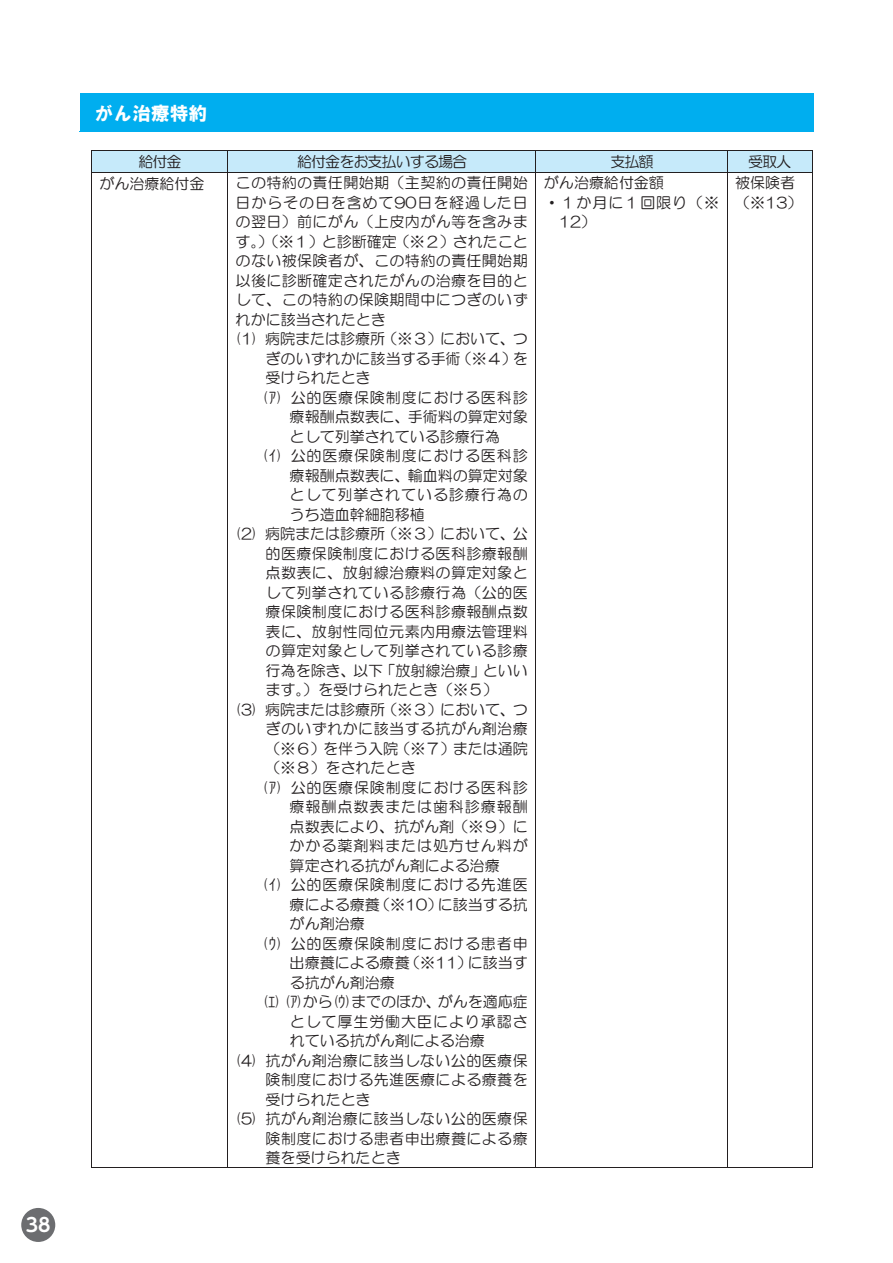
<style>
.page{position:relative;width:893px;height:1263px;background:#fff}
.page>*{position:absolute;margin:0;border:0;box-sizing:border-box;transform-origin:0 0}
.t1{font:18.75px "HG Soei Kakugothic UB";color:#fff}
.t2{font:700 18.75px "UD Shin M Go Pro De";color:#fff}
.t3{font:15px "HG Maru Gothic MPRO";color:#231f20}
.t4{font:15px/19.8px "HG Maru Gothic MPRO";letter-spacing:.025em;color:#231f20}
.t5{font:15px "HG Maru Gothic MPRO";letter-spacing:.055em;color:#231f20}
.t6{font:15px "HG Maru Gothic MPRO";letter-spacing:.06em;color:#231f20}
.t7{font:15px "HG Maru Gothic MPRO";letter-spacing:-.06em;color:#231f20}
.t8{font:15px "HG Maru Gothic MPRO";letter-spacing:.065em;color:#231f20}
</style>
<div class="page">
<div style="left:88px;top:94px;width:717px;height:37px;background:#00aeef"></div>
<hr style="left:80px;top:94px;width:733px;height:1px;background:#00aeef">
<hr style="left:80px;top:94px;width:1px;height:38px;background:#00aeef">
<hr style="left:80px;top:131px;width:733px;height:1px;background:#00aeef">
<hr style="left:813px;top:94px;width:1px;height:38px;background:#00aeef">
<div style="left:92px;top:151px;width:135px;height:21px;background:#c6eafa"></div>
<div style="left:228px;top:151px;width:307px;height:21px;background:#c6eafa"></div>
<div style="left:536px;top:151px;width:191px;height:21px;background:#c6eafa"></div>
<div style="left:727px;top:151px;width:85px;height:21px;background:#c6eafa"></div>
<hr style="left:91px;top:150px;width:722px;height:1px;background:#231f20">
<svg style="left:91px;top:151px;width:1px;height:21px"></svg>
<svg style="left:227px;top:151px;width:1px;height:21px"></svg>
<svg style="left:535px;top:151px;width:1px;height:21px"></svg>
<svg style="left:727px;top:151px;width:1px;height:21px"></svg>
<svg style="left:812px;top:151px;width:1px;height:21px"></svg>
<hr style="left:91px;top:172px;width:722px;height:1px;background:#231f20">
<hr style="left:91px;top:173px;width:1px;height:995px;background:#231f20">
<hr style="left:91px;top:1167px;width:136px;height:1px;background:#231f20">
<hr style="left:227px;top:173px;width:1px;height:995px;background:#231f20">
<hr style="left:228px;top:1167px;width:307px;height:1px;background:#231f20">
<hr style="left:535px;top:173px;width:1px;height:995px;background:#231f20">
<hr style="left:536px;top:1167px;width:191px;height:1px;background:#231f20">
<hr style="left:727px;top:173px;width:1px;height:995px;background:#231f20">
<hr style="left:727px;top:1167px;width:85px;height:1px;background:#231f20">
<hr style="left:812px;top:173px;width:1px;height:995px;background:#231f20">
<div style="left:21px;top:1208px;width:34px;height:34px;background:#6c6d70;border-radius:50%"></div>
<p class="t2" style="left:26px;top:1210px;width:26px">38</p>
<p class="t1" style="left:95px;top:103px;width:114px">がん治療特約</p>
<p class="t4" style="left:138px;top:151px;width:45px">給付金</p>
<p class="t7" style="left:297px;top:154px;width:172px">給付金をお支払いする場合</p>
<p class="t4" style="left:610px;top:151px;width:45px">支払額</p>
<p class="t4" style="left:748px;top:151px;width:45px">受取人</p>
<p class="t3" style="left:100px;top:177px;width:107px">がん治療給付金</p>
<p class="t4" style="left:236px;top:173px;width:294px">この特約の責任開始期（主契約の責任開始</p>
<p class="t5" style="left:236px;top:195px;width:294px">日からその日を含めて90日を経過した日</p>
<p class="t4" style="left:236px;top:212px;width:294px">の翌日）前にがん（上皮内がん等を含みま</p>
<p class="t3" style="left:236px;top:234px;width:294px">す。）（※１）と診断確定（※２）されたこと</p>
<p class="t4" style="left:236px;top:251px;width:294px">のない被保険者が、この特約の責任開始期</p>
<p class="t4" style="left:236px;top:270px;width:294px">以後に診断確定されたがんの治療を目的と</p>
<p class="t4" style="left:236px;top:290px;width:294px">して、この特約の保険期間中につぎのいず</p>
<p class="t3" style="left:236px;top:312px;width:152px">れかに該当されたとき</p>
<p class="t3" style="left:236px;top:331px;width:294px">(1) 病院または診療所（※３）において、つ</p>
<p class="t3" style="left:266px;top:351px;width:264px">ぎのいずれかに該当する手術（※４）を</p>
<p class="t3" style="left:266px;top:370px;width:107px">受けられたとき</p>
<p class="t5" style="left:263px;top:390px;width:267px">(ｱ) 公的医療保険制度における医科診</p>
<p class="t3" style="left:290px;top:409px;width:240px">療報酬点数表に、手術料の算定対象</p>
<p class="t3" style="left:290px;top:429px;width:212px">として列挙されている診療行為</p>
<p class="t5" style="left:263px;top:448px;width:267px">(ｲ) 公的医療保険制度における医科診</p>
<p class="t3" style="left:290px;top:468px;width:240px">療報酬点数表に、輸血料の算定対象</p>
<p class="t6" style="left:290px;top:487px;width:240px">として列挙されている診療行為の</p>
<p class="t3" style="left:290px;top:507px;width:137px">うち造血幹細胞移植</p>
<p class="t3" style="left:236px;top:526px;width:294px">(2) 病院または診療所（※３）において、公</p>
<p class="t4" style="left:266px;top:543px;width:264px">的医療保険制度における医科診療報酬</p>
<p class="t4" style="left:266px;top:563px;width:264px">点数表に、放射線治療料の算定対象と</p>
<p class="t4" style="left:266px;top:582px;width:264px">して列挙されている診療行為（公的医</p>
<p class="t4" style="left:266px;top:602px;width:264px">療保険制度における医科診療報酬点数</p>
<p class="t4" style="left:266px;top:621px;width:264px">表に、放射性同位元素内用療法管理料</p>
<p class="t4" style="left:266px;top:641px;width:264px">の算定対象として列挙されている診療</p>
<p class="t3" style="left:266px;top:663px;width:264px">行為を除き、以下「放射線治療」といい</p>
<p class="t3" style="left:266px;top:682px;width:234px">ます。）を受けられたとき（※５）</p>
<p class="t3" style="left:236px;top:702px;width:294px">(3) 病院または診療所（※３）において、つ</p>
<p class="t4" style="left:266px;top:719px;width:264px">ぎのいずれかに該当する抗がん剤治療</p>
<p class="t3" style="left:266px;top:741px;width:264px">（※６）を伴う入院（※７）または通院</p>
<p class="t4" style="left:266px;top:758px;width:152px">（※８）をされたとき</p>
<p class="t5" style="left:263px;top:780px;width:267px">(ｱ) 公的医療保険制度における医科診</p>
<p class="t6" style="left:290px;top:799px;width:240px">療報酬点数表または歯科診療報酬</p>
<p class="t3" style="left:290px;top:819px;width:240px">点数表により、抗がん剤（※９）に</p>
<p class="t6" style="left:290px;top:838px;width:240px">かかる薬剤料または処方せん料が</p>
<p class="t3" style="left:290px;top:858px;width:212px">算定される抗がん剤による治療</p>
<p class="t5" style="left:263px;top:877px;width:267px">(ｲ) 公的医療保険制度における先進医</p>
<p class="t3" style="left:290px;top:897px;width:240px">療による療養（※10）に該当する抗</p>
<p class="t4" style="left:290px;top:914px;width:77px">がん剤治療</p>
<p class="t5" style="left:263px;top:936px;width:267px">(ｳ) 公的医療保険制度における患者申</p>
<p class="t3" style="left:290px;top:955px;width:240px">出療養による療養（※11）に該当す</p>
<p class="t3" style="left:290px;top:975px;width:107px">る抗がん剤治療</p>
<p class="t3" style="left:263px;top:994px;width:267px">(ｴ) (ｱ)から(ｳ)までのほか、がんを適応症</p>
<p class="t6" style="left:290px;top:1014px;width:240px">として厚生労働大臣により承認さ</p>
<p class="t3" style="left:290px;top:1033px;width:197px">れている抗がん剤による治療</p>
<p class="t4" style="left:236px;top:1050px;width:294px">(4) 抗がん剤治療に該当しない公的医療保</p>
<p class="t4" style="left:266px;top:1070px;width:264px">険制度における先進医療による療養を</p>
<p class="t3" style="left:266px;top:1092px;width:107px">受けられたとき</p>
<p class="t4" style="left:236px;top:1109px;width:294px">(5) 抗がん剤治療に該当しない公的医療保</p>
<p class="t4" style="left:266px;top:1128px;width:264px">険制度における患者申出療養による療</p>
<p class="t3" style="left:266px;top:1150px;width:137px">養を受けられたとき</p>
<p class="t3" style="left:544px;top:175px;width:122px">がん治療給付金額</p>
<p class="t8" style="left:545px;top:195px;width:176px">・１か月に１回限り（※</p>
<p class="t4" style="left:559px;top:212px;width:39px">12）</p>
<p class="t4" style="left:735px;top:173px;width:69px">被保険者（※13）</p>
</div>
